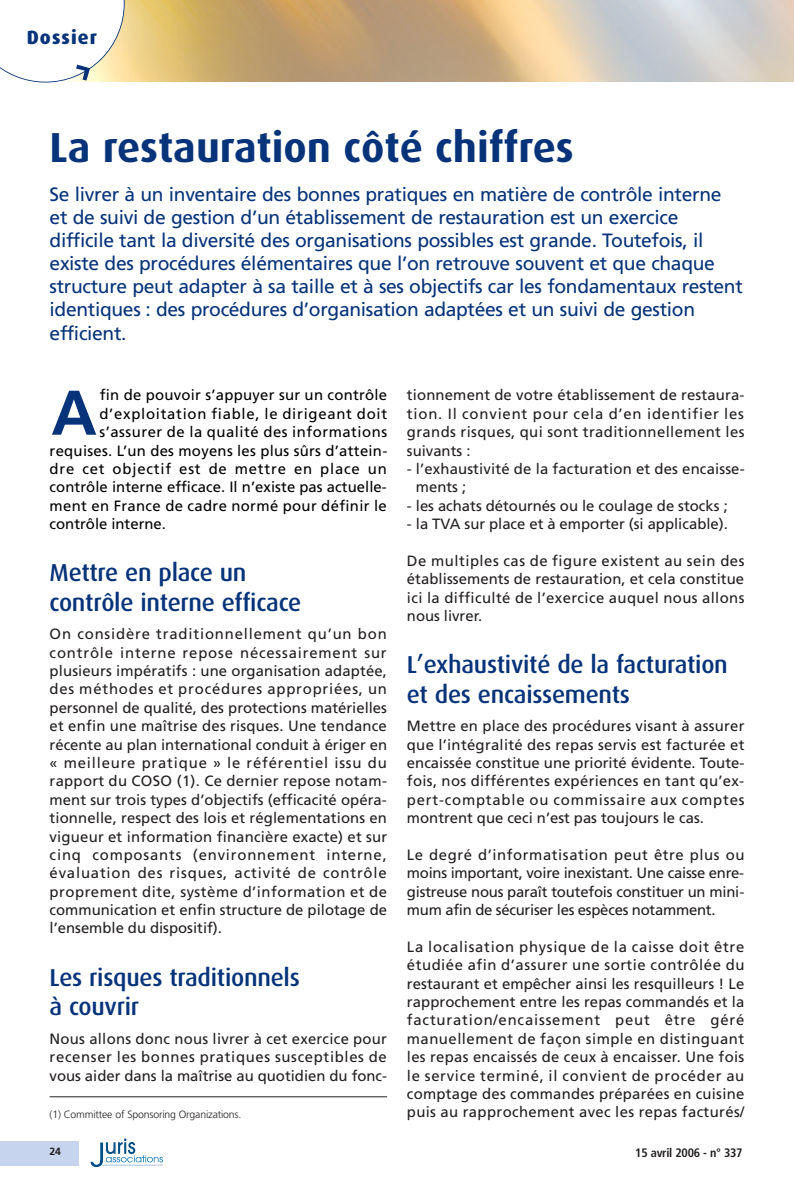
<style>
.page{position:relative;width:794px;height:1191px;background:#fff}
.page>*{position:absolute;margin:0;border:0;box-sizing:border-box;transform-origin:0 0}
.t1{font:700 63px "Frutiger";color:#063379}
.t2{font:700 42px "Dax";color:#063379}
.t3{font:500 24.5px/29.4px "Dax";letter-spacing:-.01em;color:#063379}
.t4{font:19.25px/23.1px "Frutiger";letter-spacing:-.015em;color:#063379}
.t5{font:800 19.25px "Dax";letter-spacing:.06em;color:#063379}
.t6{font:14.88px/18.4px "Frutiger";color:#231f20;text-align:justify}
.t7{font:14.88px "Frutiger";letter-spacing:.025em;color:#000}
.t8{font:14.88px "Frutiger";letter-spacing:.005em;color:#000}
.t9{font:14.88px "Frutiger";letter-spacing:.05em;color:#000}
.t10{font:14.88px "Frutiger";letter-spacing:.055em;color:#000}
.t11{font:14.88px "Frutiger";color:#000}
.t12{font:700 condensed 12.25px "Frutiger";letter-spacing:-.02em;color:#231f20}
.t13{font:300 10.5px "Frutiger";letter-spacing:-.015em;color:#231f20}
.t14{font:700 10.5px "Frutiger";color:#231f20}
</style>
<div class="page">
<img style="left:125px;top:0;width:669px;height:82px">
<svg style="left:0;top:0;width:125px;height:83px"></svg>
<div style="left:0;top:1141px;width:79px;height:25px;background:#c6d5ed"></div>
<svg style="left:90px;top:1138px;width:73px;height:29px"></svg>
<hr style="left:50px;top:1096px;width:337px;height:1px;background:#231f20">
<p class="t5" style="left:27px;top:31px;width:72px">Dossier</p>
<h2 class="t2" style="left:50px;top:133px;width:525px">La restauration côté chiffres</h2>
<p class="t4" style="left:50px;top:184px;width:694px">Se livrer à un inventaire des bonnes pratiques en matière de contrôle interne et de suivi de gestion d’un établissement de restauration est un exercice difficile tant la diversité des organisations possibles est grande. Toutefois, il existe des procédures élémentaires que l’on retrouve souvent et que chaque structure peut adapter à sa taille et à ses objectifs car les fondamentaux restent identiques : des procédures d’organisation adaptées et un suivi de gestion efficient.</p>
<p class="t7" style="left:100px;top:389px;width:289px">fin de pouvoir s’appuyer sur un contrôle</p>
<p class="t9" style="left:99px;top:407px;width:289px">d’exploitation fiable, le dirigeant doit</p>
<p class="t7" style="left:99px;top:426px;width:289px">s’assurer de la qualité des informations</p>
<p class="t7" style="left:50px;top:444px;width:339px">requises. L’un des moyens les plus sûrs d’attein-</p>
<p class="t10" style="left:50px;top:463px;width:339px">dre cet objectif est de mettre en place un</p>
<p class="t8" style="left:50px;top:481px;width:339px">contrôle interne efficace. Il n’existe pas actuelle-</p>
<p class="t7" style="left:50px;top:499px;width:339px">ment en France de cadre normé pour définir le</p>
<p class="t11" style="left:50px;top:518px;width:118px">contrôle interne.</p>
<h3 class="t3" style="left:50px;top:561px;width:253px">Mettre en place un contrôle interne efficace</h3>
<p class="t6" style="left:50px;top:626px;width:339px">On considère traditionnellement qu’un bon contrôle interne repose nécessairement sur plusieurs impératifs : une organisation adaptée, des méthodes et procédures appropriées, un personnel de qualité, des protections matérielles et enfin une maîtrise des risques. Une tendance récente au plan international conduit à ériger en « meilleure pratique » le référentiel issu du rapport du COSO (1). Ce dernier repose notam&shy;ment sur trois types d’objectifs (efficacité opéra&shy;tionnelle, respect des lois et réglementations en vigueur et information financière exacte) et sur cinq composants (environnement interne, évaluation des risques, activité de contrôle proprement dite, système d’information et de communication et enfin structure de pilotage de l’ensemble du dispositif).</p>
<h3 class="t3" style="left:50px;top:965px;width:252px">Les risques traditionnels à couvrir</h3>
<p class="t6" style="left:50px;top:1030px;width:339px">Nous allons donc nous livrer à cet exercice pour recenser les bonnes pratiques susceptibles de vous aider dans la maîtrise au quotidien du fonc-</p>
<h1 class="t1" style="left:51px;top:387px;width:47px">A</h1>
<p class="t6" style="left:407px;top:387px;width:339px">tionnement de votre établissement de restaura&shy;tion. Il convient pour cela d’en identifier les grands risques, qui sont traditionnellement les suivants :</p>
<p class="t6" style="left:416px;top:461px;width:330px;text-indent:-9px">- l’exhaustivité de la facturation et des encaisse&shy;ments ;</p>
<p class="t6" style="left:407px;top:497px;width:322px">- les achats détournés ou le coulage de stocks ;</p>
<p class="t6" style="left:407px;top:516px;width:322px">- la TVA sur place et à emporter (si applicable).</p>
<p class="t6" style="left:407px;top:552px;width:339px">De multiples cas de figure existent au sein des établissements de restauration, et cela constitue ici la difficulté de l’exercice auquel nous allons nous livrer.</p>
<h3 class="t3" style="left:407px;top:653px;width:322px">L’exhaustivité de la facturation et des encaissements</h3>
<p class="t6" style="left:407px;top:718px;width:339px">Mettre en place des procédures visant à assurer que l’intégralité des repas servis est facturée et encaissée constitue une priorité évidente. Toute&shy;fois, nos différentes expériences en tant qu’ex&shy;pert-comptable ou commissaire aux comptes montrent que ceci n’est pas toujours le cas.</p>
<p class="t6" style="left:407px;top:846px;width:339px">Le degré d’informatisation peut être plus ou moins important, voire inexistant. Une caisse enre&shy;gistreuse nous paraît toutefois constituer un mini&shy;mum afin de sécuriser les espèces notamment.</p>
<p class="t6" style="left:407px;top:938px;width:339px">La localisation physique de la caisse doit être étudiée afin d’assurer une sortie contrôlée du restaurant et empêcher ainsi les resquilleurs ! Le rapprochement entre les repas commandés et la facturation/encaissement peut être géré manuellement de façon simple en distinguant les repas encaissés de ceux à encaisser. Une fois le service terminé, il convient de procéder au comptage des commandes préparées en cuisine puis au rapprochement avec les repas facturés/</p>
<p class="t12" style="left:635px;top:1147px;width:109px">15 avril 2006 - n° 337</p>
<p class="t13" style="left:50px;top:1110px;width:193px">(1) Committee of Sponsoring Organizations.</p>
<p class="t14" style="left:50px;top:1147px;width:13px">24</p>
</div>
